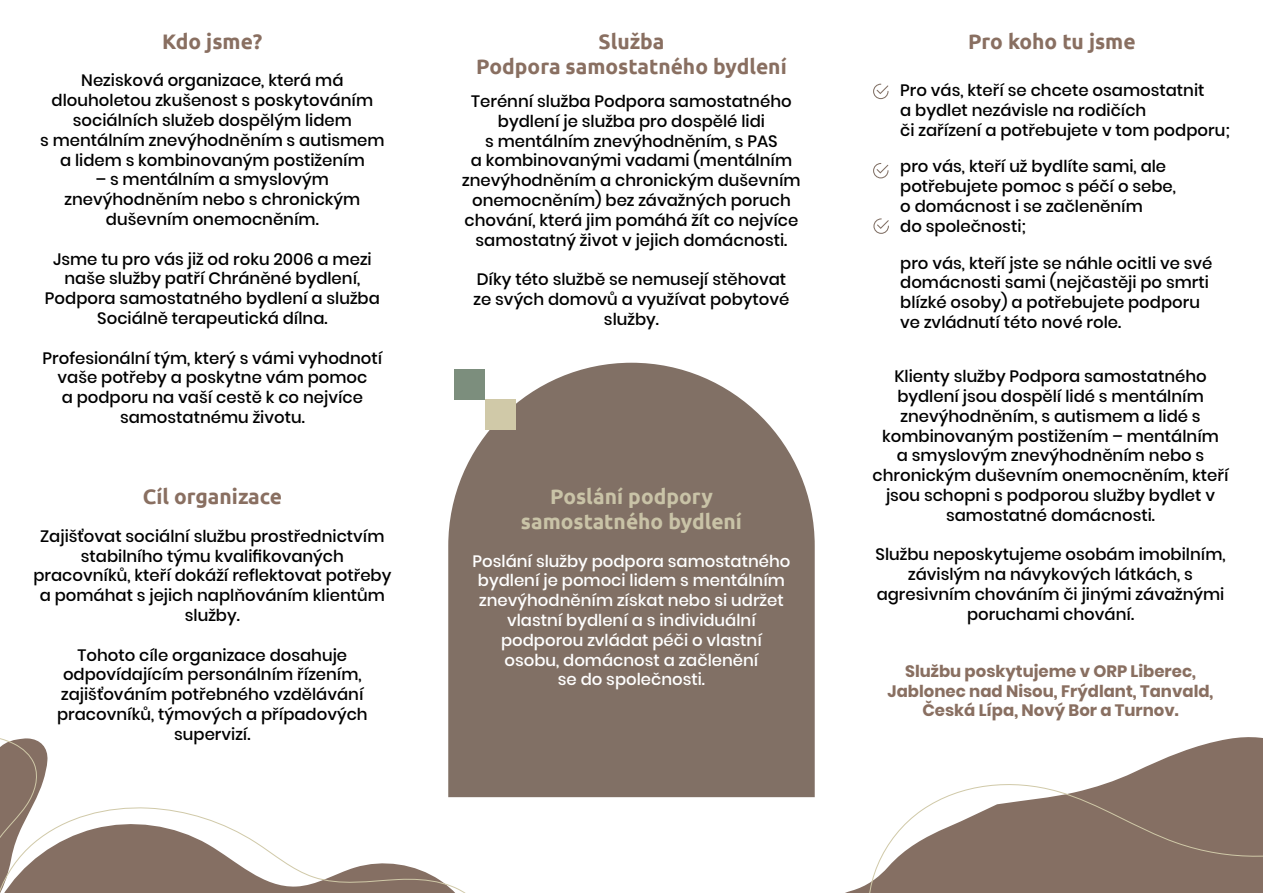
<style>
.page{position:relative;width:1263px;height:893px;background:#fff}
.page>*{position:absolute;margin:0;border:0;box-sizing:border-box;transform-origin:0 0}
.t1{font:700 21px/25.2px "Ubuntu";color:#896f61;text-align:center}
.t2{font:700 21px/25.2px "Ubuntu";color:#c9c3a7;text-align:center}
.t3{font:500 16.5px/19.8px "Poppins";color:#000;text-align:center}
.t4{font:500 16.5px/19.8px "Poppins";color:#fff;text-align:center}
.t5{font:700 16.5px/19.8px "Poppins";color:#896f61;text-align:center}
</style>
<div class="page">
<svg style="left:0;top:737px;width:1263px;height:156px"></svg>
<svg style="left:448px;top:363px;width:367px;height:434px;background:#8b7b71"></svg>
<div style="left:454px;top:369px;width:31px;height:30px;background:#7c8e7d"></div>
<div style="left:485px;top:399px;width:30px;height:31px;background:#d0c9a8"></div>
<svg style="left:873px;top:84px;width:15px;height:15px"></svg>
<svg style="left:873px;top:163px;width:15px;height:15px"></svg>
<svg style="left:873px;top:218px;width:16px;height:16px"></svg>
<p class="t1" style="left:162px;top:28px;width:102px">Kdo jsme?</p>
<p class="t3" style="left:40px;top:71px;width:346px">Nezisková organizace, která má dlouholetou zkušenost s poskytováním sociálních služeb dospělým lidem<br>s mentálním znevýhodněním s autismem a lidem s kombinovaným postižením</p>
<p class="t3" style="left:65px;top:170px;width:297px">– s mentálním a smyslovým znevýhodněním nebo s chronickým duševním onemocněním.</p>
<p class="t3" style="left:45px;top:249px;width:336px">Jsme tu pro vás již od roku 2006 a mezi naše služby patří Chráněné bydlení, Podpora samostatného bydlení a služba Sociálně terapeutická dílna.</p>
<p class="t3" style="left:43px;top:348px;width:341px">Profesionální tým, který s vámi vyhodnotí vaše potřeby a poskytne vám pomoc<br>a podporu na vaší cestě k co nejvíce samostatnému životu.</p>
<p class="t1" style="left:143px;top:484px;width:141px">Cíl organizace</p>
<p class="t3" style="left:33px;top:526px;width:360px">Zajišťovat sociální službu prostřednictvím stabilního týmu kvalifikovaných pracovníků, kteří dokáží reflektovat potřeby a pomáhat s jejich naplňováním klientům služby.</p>
<p class="t3" style="left:57px;top:645px;width:312px">Tohoto cíle organizace dosahuje odpovídajícím personálním řízením, zajišťováním potřebného vzdělávání pracovníků, týmových a případových supervizí.</p>
<p class="t1" style="left:476px;top:28px;width:312px">Služba<br>Podpora samostatného bydlení</p>
<p class="t3" style="left:462px;top:91px;width:340px">Terénní služba Podpora samostatného bydlení je služba pro dospělé lidi<br>s mentálním znevýhodněním, s PAS<br>a kombinovanými vadami (mentálním znevýhodněním a chronickým duševním onemocněním) bez závažných poruch chování, která jim pomáhá žít co nejvíce samostatný život v jejich domácnosti.</p>
<p class="t3" style="left:473px;top:270px;width:317px">Díky této službě se nemusejí stěhovat ze svých domovů a využívat pobytové služby.</p>
<p class="t2" style="left:521px;top:484px;width:223px">Poslání podpory samostatného bydlení</p>
<p class="t4" style="left:472px;top:551px;width:319px">Poslání služby podpora samostatného bydlení je pomoci lidem s mentálním znevýhodněním získat nebo si udržet vlastní bydlení a s individuální podporou zvládat péči o vlastní osobu, domácnost a začlenění<br>se do společnosti.</p>
<p class="t1" style="left:968px;top:28px;width:169px">Pro koho tu jsme</p>
<p class="t3" style="left:900px;top:80px;width:331px;text-align:left">Pro vás, kteří se chcete osamostatnit<br>a bydlet nezávisle na rodičích<br>či zařízení a potřebujete v tom podporu;</p>
<p class="t3" style="left:900px;top:157px;width:277px;text-align:left">pro vás, kteří už bydlíte sami, ale potřebujete pomoc s péčí o sebe, o domácnost i se začleněním<br>do společnosti;</p>
<p class="t3" style="left:900px;top:253px;width:314px;text-align:left">pro vás, kteří jste se náhle ocitli ve své domácnosti sami (nejčastěji po smrti blízké osoby) a potřebujete podporu ve zvládnutí této nové role.</p>
<p class="t3" style="left:873px;top:367px;width:357px">Klienty služby Podpora samostatného bydlení jsou dospělí lidé s mentálním znevýhodněním, s autismem a lidé s kombinovaným postižením – mentálním<br>a smyslovým znevýhodněním nebo s chronickým duševním onemocněním, kteří jsou schopni s podporou služby bydlet v samostatné domácnosti.</p>
<p class="t3" style="left:875px;top:545px;width:352px">Službu neposkytujeme osobám imobilním, závislým na návykových látkách, s agresivním chováním či jinými závažnými poruchami chování.</p>
<p class="t5" style="left:888px;top:661px;width:327px">Službu poskytujeme v ORP Liberec,<br>Jablonec nad Nisou, Frýdlant, Tanvald,<br>Česká Lípa, Nový Bor a Turnov.</p>
</div>
